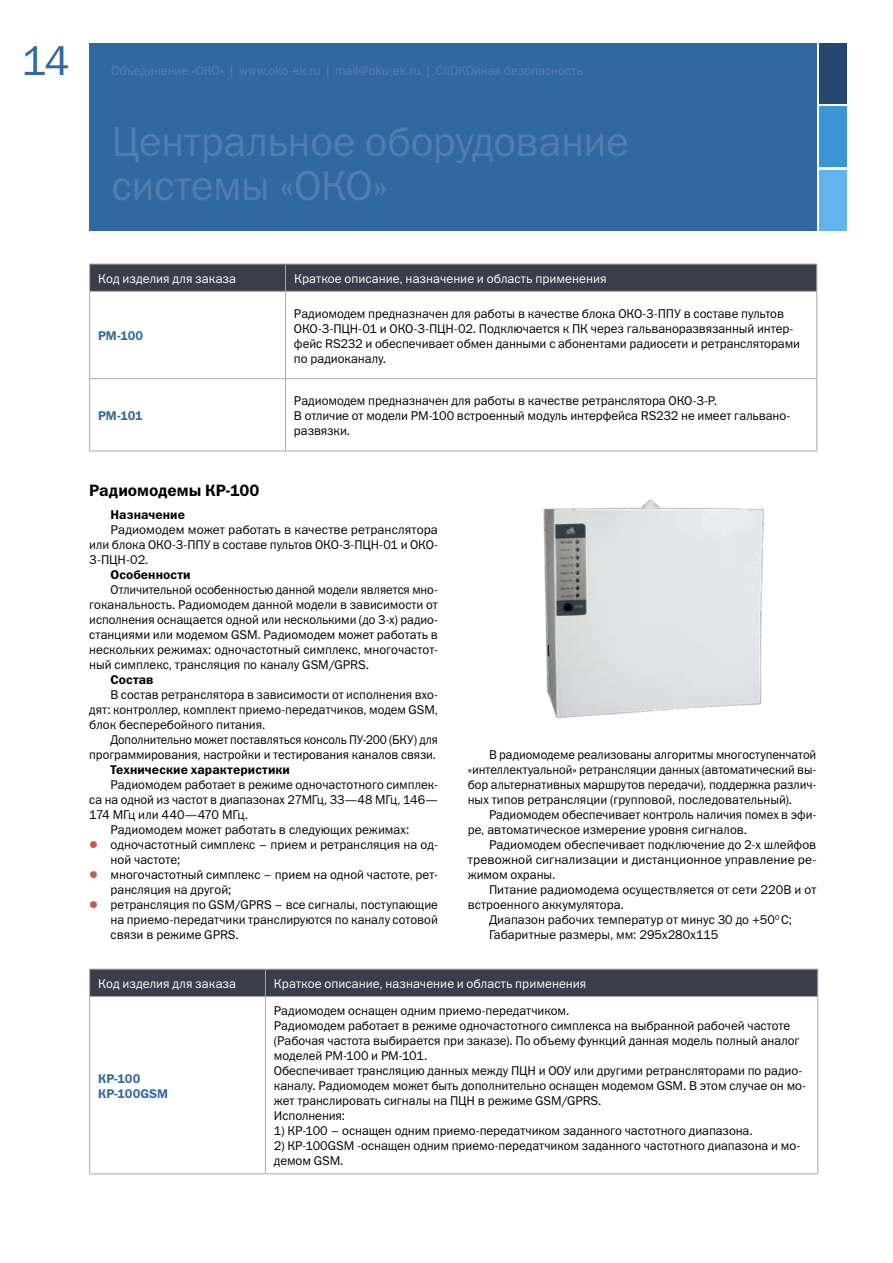
<style>
.page{position:relative;width:893px;height:1263px;background:#fff}
.page>*{position:absolute;margin:0;border:0;box-sizing:border-box;transform-origin:0 0}
.t1{font:42px/43.5px "Franklin Gothic Book C";letter-spacing:-.01em;color:#527db0}
.t2{font:42px "Franklin Gothic Book C";color:#3068a2}
.t3{font:16.5px "Franklin Gothic Demi C";letter-spacing:-.005em;color:#000}
.t4{font:12.75px/15px "Franklin Gothic Book C";letter-spacing:-.005em;color:#000}
.t5{font:12.75px/15px "Franklin Gothic Book C";letter-spacing:-.005em;color:#000;text-align:justify;scale:.96 1}
.t6{font:12.75px "Franklin Gothic Book C";letter-spacing:.005em;color:#fff}
.t7{font:12.75px/15px "Franklin Gothic Book C";letter-spacing:-.005em;color:#000;text-align:right;scale:.94 1}
.t8{font:12.75px "Franklin Gothic Book C";color:#527db0}
.t9{font:12.75px "Franklin Gothic Demi C";letter-spacing:.005em;color:#000}
.t10{font:12.75px/15px "Franklin Gothic Demi C";letter-spacing:-.005em;color:#3068a2}
.t11{font:12.75px "Franklin Gothic Book C";letter-spacing:-.03em;color:#000}
.s1{font-size:18px}
</style>
<div class="page">
<div style="left:89px;top:43px;width:727px;height:187px;background:#3068a2"></div>
<hr style="left:285px;top:292px;width:1px;height:86px;background:#aaa">
<hr style="left:89px;top:378px;width:196px;height:1px;background:#aaa">
<hr style="left:285px;top:378px;width:532px;height:1px;background:#aaa">
<hr style="left:285px;top:379px;width:1px;height:72px;background:#aaa">
<hr style="left:89px;top:292px;width:1px;height:86px;background:#aaa">
<hr style="left:816px;top:292px;width:1px;height:86px;background:#aaa">
<hr style="left:89px;top:379px;width:1px;height:72px;background:#aaa">
<hr style="left:816px;top:379px;width:1px;height:72px;background:#aaa">
<hr style="left:89px;top:451px;width:196px;height:1px;background:#aaa">
<hr style="left:285px;top:451px;width:532px;height:1px;background:#aaa">
<svg style="left:89px;top:264px;width:728px;height:27px;background:#3d4150"></svg>
<hr style="left:89px;top:291px;width:196px;height:1px;background:#aaa">
<hr style="left:285px;top:291px;width:532px;height:1px;background:#aaa">
<hr style="left:265px;top:997px;width:1px;height:176px;background:#aaa">
<hr style="left:89px;top:1173px;width:176px;height:1px;background:#aaa">
<hr style="left:265px;top:1173px;width:553px;height:1px;background:#aaa">
<hr style="left:89px;top:997px;width:1px;height:176px;background:#aaa">
<hr style="left:817px;top:997px;width:1px;height:176px;background:#aaa">
<div style="left:89px;top:969px;width:729px;height:27px;background:#393e4d"></div>
<hr style="left:89px;top:996px;width:176px;height:1px;background:#aaa">
<hr style="left:265px;top:996px;width:553px;height:1px;background:#aaa">
<div style="left:819px;top:43px;width:27px;height:61px;background:#264570"></div>
<div style="left:819px;top:107px;width:27px;height:60px;background:#3a95d7"></div>
<div style="left:819px;top:170px;width:27px;height:60px;background:#63b4ec"></div>
<img style="left:543px;top:499px;width:221px;height:220px">
<h1 class="t2" style="left:22px;top:38px;width:49px">14</h1>
<p class="t8" style="left:111px;top:64px;width:348px">Объединение «ОКО» <span class="s1">|</span> www.oko-ek.ru <span class="s1">|</span> mail@oko-ek.ru <span class="s1">|</span> Споко</p>
<p class="t8" style="left:474px;top:64px;width:110px">йная безопасность</p>
<h1 class="t1" style="left:112px;top:120px;width:518px">Центральное оборудование системы «ОКО»</h1>
<p class="t6" style="left:98px;top:271px;width:139px">Код изделия для заказа</p>
<p class="t6" style="left:294px;top:271px;width:314px">Краткое описание, назначение и область применения</p>
<p class="t10" style="left:98px;top:328px;width:47px">РМ-100</p>
<p class="t10" style="left:98px;top:408px;width:46px">РМ-101</p>
<p class="t4" style="left:294px;top:306px;width:508px">Радиомодем предназначен для работы в качестве блока ОКО-3-ППУ в составе пультов ОКО-3-ПЦН-01 и ОКО-3-ПЦН-02. Подключается к ПК через гальваноразвязанный интер&shy;фейс RS232 и обеспечивает обмен данными с абонентами радиосети и ретрансляторами по радиоканалу.</p>
<p class="t4" style="left:294px;top:393px;width:498px">Радиомодем предназначен для работы в качестве ретранслятора ОКО-3-Р.<br>В отличие от модели РМ-100 встроенный модуль интерфейса RS232 не имеет гальвано&shy;развязки.</p>
<p class="t3" style="left:89px;top:481px;width:172px">Радиомодемы КР-100</p>
<p class="t9" style="left:111px;top:507px;width:76px">Назначение</p>
<p class="t4" style="left:89px;top:522px;width:350px;text-align:justify;text-indent:21px">Радиомодем может работать в качестве ретранслятора или блока ОКО-3-ППУ в составе пультов ОКО-3-ПЦН-01 и ОКО-3-ПЦН-02.</p>
<p class="t9" style="left:111px;top:567px;width:82px">Особенности</p>
<p class="t5" style="left:89px;top:582px;width:365px;text-indent:21px">Отличительной особенностью данной модели является мно&shy;гоканальность. Радиомодем данной модели в зависимости от исполнения оснащается одной или несколькими (до 3-х) радио&shy;станциями или модемом GSM. Радиомодем может работать в нескольких режимах: одночастотный симплекс, многочастот&shy;ный симплекс, трансляция по каналу GSM/GPRS.</p>
<p class="t9" style="left:111px;top:672px;width:45px">Состав</p>
<p class="t4" style="left:89px;top:687px;width:350px;text-align:justify;text-indent:21px">В состав ретранслятора в зависимости от исполнения вхо&shy;дят: контроллер, комплект приемо-передатчиков, модем GSM, блок бесперебойного питания.</p>
<p class="t7" style="left:89px;top:732px;width:372px">Дополнительно может поставляться консоль ПУ-200 (БКУ) для программирования, настройки и тестирования каналов связи.</p>
<p class="t9" style="left:111px;top:762px;width:181px">Технические характеристики</p>
<p class="t4" style="left:111px;top:777px;width:329px">Радиомодем работает в режиме одночастотного симплек-</p>
<p class="t4" style="left:89px;top:792px;width:350px">са на одной из частот в диапазонах 27МГц, 33—48 МГц, 146—</p>
<p class="t11" style="left:89px;top:807px;width:160px">174 МГц или 440—470 МГц.</p>
<p class="t4" style="left:111px;top:822px;width:300px">Радиомодем может работать в следующих режимах:</p>
<p class="t4" style="left:111px;top:837px;width:329px">одночастотный симплекс – прием и ретрансляция на од-</p>
<p class="t4" style="left:111px;top:852px;width:71px">ной частоте;</p>
<p class="t4" style="left:111px;top:867px;width:329px">многочастотный симплекс – прием на одной частоте, рет-</p>
<p class="t4" style="left:111px;top:882px;width:122px">рансляция на другой;</p>
<p class="t4" style="left:111px;top:897px;width:329px">ретрансляция по GSM/GPRS – все сигналы, поступающие</p>
<p class="t4" style="left:111px;top:912px;width:329px">на приемо-передатчики транслируются по каналу сотовой</p>
<p class="t4" style="left:111px;top:927px;width:130px">связи в режиме GPRS.</p>
<p class="t4" style="left:468px;top:747px;width:350px;text-align:justify;text-indent:21px">В радиомодеме реализованы алгоритмы многоступенчатой «интеллектуальной» ретрансляции данных (автоматический вы&shy;бор альтернативных маршрутов передачи), поддержка различ&shy;ных типов ретрансляции (групповой, последовательный).</p>
<p class="t4" style="left:468px;top:807px;width:350px;text-indent:21px">Радиомодем обеспечивает контроль наличия помех в эфи&shy;ре, автоматическое измерение уровня сигналов.</p>
<p class="t4" style="left:468px;top:837px;width:350px;text-align:justify;text-indent:21px">Радиомодем обеспечивает подключение до 2-х шлейфов тревожной сигнализации и дистанционное управление ре&shy;жимом охраны.</p>
<p class="t4" style="left:489px;top:882px;width:329px">Питание радиомодема осуществляется от сети 220В и от</p>
<p class="t4" style="left:468px;top:897px;width:158px">встроенного аккумулятора.</p>
<p class="t4" style="left:489px;top:912px;width:305px">Диапазон рабочих температур от минус 30 до +50<sup>0</sup> С;</p>
<p class="t4" style="left:489px;top:927px;width:231px">Габаритные размеры, мм: 295х280х115</p>
<p class="t6" style="left:98px;top:976px;width:139px">Код изделия для заказа</p>
<p class="t6" style="left:274px;top:976px;width:314px">Краткое описание, назначение и область применения</p>
<p class="t10" style="left:98px;top:1071px;width:71px">КР-100<br>КР-100GSM</p>
<p class="t4" style="left:274px;top:1003px;width:534px">Радиомодем оснащен одним приемо-передатчиком.<br>Радиомодем работает в режиме одночастотного симплекса на выбранной рабочей частоте (Рабочая частота выбирается при заказе). По объему функций данная модель полный аналог моделей РМ-100 и РМ-101.<br>Обеспечивает трансляцию данных между ПЦН и ООУ или другими ретрансляторами по радио&shy;каналу. Радиомодем может быть дополнительно оснащен модемом GSM. В этом случае он мо&shy;жет транслировать сигналы на ПЦН в режиме GSM/GPRS.<br>Исполнения:</p>
<p class="t4" style="left:274px;top:1123px;width:480px">1) КР-100 – оснащен одним приемо-передатчиком заданного частотного диапазона.</p>
<p class="t4" style="left:274px;top:1138px;width:528px">2) КР-100GSM -оснащен одним приемо-передатчиком заданного частотного диапазона и мо&shy;демом GSM.</p>
</div>
